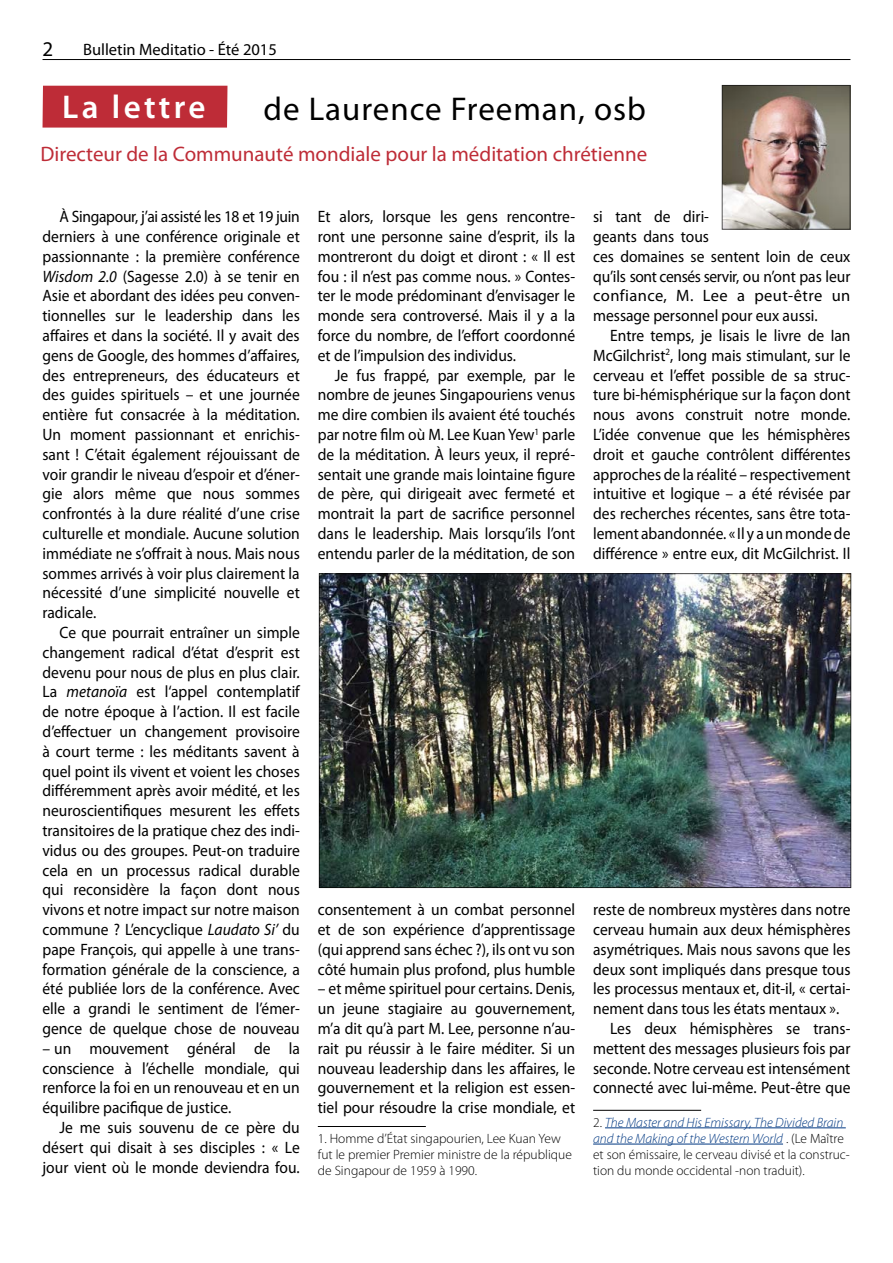
<style>
.page{position:relative;width:893px;height:1263px;background:#fff}
.page>*{position:absolute;margin:0;border:0;box-sizing:border-box;transform-origin:0 0}
.t1{font:33px "Myriad Pro";letter-spacing:.03em;color:#000}
.Capa_chamada_título{font:600 33px "Myriad Pro";letter-spacing:.1em;color:#fff}
.t2{font:21px "Myriad Pro";color:#be2c37}
.Capa_chamada_texto{font:21px "Myriad Pro";color:#000}
.t3{font:16.5px/19.8px "Myriad Pro";color:#000;text-align:justify;scale:.94 1}
.t4{font:16.5px "Myriad Pro";color:#000}
.t5{font:300 13.5px/16.2px "Myriad Pro";color:#000}
.s1{font-style:italic}
.s2{font-style:italic;color:#003882}
</style>
<div class="page">
<hr style="left:43px;top:59px;width:807px;height:1px;background:#000">
<hr style="left:318px;top:1126px;width:108px;height:1px;background:#000">
<hr style="left:593px;top:1110px;width:108px;height:1px;background:#000">
<hr style="left:605px;top:1127px;width:241px;height:1px;background:#003882">
<hr style="left:593px;top:1144px;width:190px;height:1px;background:#003882">
<div style="left:43px;top:86px;width:184px;height:42px;background:#be2c37"></div>
<img style="left:724px;top:87px;width:124px;height:141px">
<div style="left:722px;top:85px;width:128px;height:145px;border:1px solid #000"></div>
<img style="left:321px;top:575px;width:528px;height:311px">
<div style="left:319px;top:573px;width:532px;height:315px;border:1px solid #000"></div>
<p class="Capa_chamada_texto" style="left:43px;top:36px;width:12px">2</p>
<p class="t4" style="left:83px;top:40px;width:195px">Bulletin Meditatio - Été 2015</p>
<p class="Capa_chamada_título" style="left:62px;top:86px;width:145px">La lettre</p>
<p class="t1" style="left:264px;top:89px;width:384px">de Laurence Freeman, osb</p>
<p class="t2" style="left:40px;top:141px;width:608px">Directeur de la Communauté mondiale pour la méditation chrétienne</p>
<p class="t3" style="left:43px;top:206px;width:275px;text-indent:17px">À Singapour, j’ai assisté les 18 et 19 juin derniers à une conférence originale et passionnante : la première conférence <span class="s1">Wisdom 2.0</span> (Sagesse 2.0) à se tenir en Asie et abordant des idées peu conven&shy;tionnelles sur le leadership dans les affaires et dans la société. Il y avait des gens de Google, des hommes d’affaires, des entrepreneurs, des éducateurs et des guides spirituels – et une journée entière fut consacrée à la méditation.<br>Un moment passionnant et enrichis&shy;sant ! C’était également réjouissant de voir grandir le niveau d’espoir et d’éner&shy;gie alors même que nous sommes confrontés à la dure réalité d’une crise culturelle et mondiale. Aucune solution immédiate ne s’offrait à nous. Mais nous sommes arrivés à voir plus clairement la nécessité d’une simplicité nouvelle et radicale.</p>
<p class="t3" style="left:43px;top:622px;width:275px;text-indent:17px">Ce que pourrait entraîner un simple changement radical d’état d’esprit est devenu pour nous de plus en plus clair.<br>La <span class="s1">metanoïa</span> est l‘appel contemplatif de notre époque à l’action. Il est facile d’effectuer un changement provisoire à court terme : les méditants savent à quel point ils vivent et voient les choses différemment après avoir médité, et les neuroscientifiques mesurent les effets transitoires de la pratique chez des indi&shy;vidus ou des groupes. Peut-on traduire cela en un processus radical durable qui reconsidère la façon dont nous vivons et notre impact sur notre maison commune ? L’encyclique <span class="s1">Laudato Si’</span> du pape François, qui appelle à une trans&shy;formation générale de la conscience, a été publiée lors de la conférence. Avec elle a grandi le sentiment de l’émer&shy;gence de quelque chose de nouveau</p>
<p class="t3" style="left:43px;top:1038px;width:275px">– un mouvement général de la conscience à l’échelle mondiale, qui renforce la foi en un renouveau et en un équilibre pacifique de justice.</p>
<p class="t3" style="left:43px;top:1117px;width:275px;text-indent:17px">Je me suis souvenu de ce père du désert qui disait à ses disciples : « Le jour vient où le monde deviendra fou.</p>
<p class="t3" style="left:318px;top:206px;width:275px">Et alors, lorsque les gens rencontre&shy;ront une personne saine d’esprit, ils la montreront du doigt et diront : « Il est fou : il n’est pas comme nous. » Contes&shy;ter le mode prédominant d’envisager le monde sera controversé. Mais il y a la force du nombre, de l’effort coordonné et de l’impulsion des individus.</p>
<p class="t3" style="left:318px;top:365px;width:275px;text-indent:17px">Je fus frappé, par exemple, par le nombre de jeunes Singapouriens venus me dire combien ils avaient été touchés par notre film où M. Lee Kuan Yew<sup>1</sup> parle de la méditation. À leurs yeux, il repré&shy;sentait une grande mais lointaine figure de père, qui dirigeait avec fermeté et montrait la part de sacrifice personnel dans le leadership. Mais lorsqu’ils l’ont entendu parler de la méditation, de son</p>
<p class="t3" style="left:318px;top:899px;width:275px">consentement à un combat personnel et de son expérience d’apprentissage (qui apprend sans échec ?), ils ont vu son côté humain plus profond, plus humble</p>
<p class="t3" style="left:318px;top:979px;width:275px">– et même spirituel pour certains. Denis, un jeune stagiaire au gouvernement, m’a dit qu’à part M. Lee, personne n’au&shy;rait pu réussir à le faire méditer. Si un nouveau leadership dans les affaires, le gouvernement et la religion est essen&shy;tiel pour résoudre la crise mondiale, et</p>
<p class="t5" style="left:318px;top:1130px;width:256px">1. Homme d’État singapourien, Lee Kuan Yew fut le premier Premier ministre de la république de Singapour de 1959 à 1990.</p>
<p class="t3" style="left:593px;top:206px;width:275px;text-align:left">si tant de diri-<br>geants dans tous<br>ces domaines se sentent loin de ceux qu’ils sont censés servir, ou n’ont pas leur confiance, M. Lee a peut-être un message personnel pour eux aussi.</p>
<p class="t3" style="left:593px;top:325px;width:275px;text-indent:17px">Entre temps, je lisais le livre de Ian McGilchrist<sup>2</sup>, long mais stimulant, sur le cerveau et l’effet possible de sa struc&shy;ture bi-hémisphérique sur la façon dont nous avons construit notre monde.<br>L’idée convenue que les hémisphères droit et gauche contrôlent différentes approches de la réalité – respectivement intuitive et logique – a été révisée par des recherches récentes, sans être tota&shy;lement abandonnée. « Il y a un monde de différence » entre eux, dit McGilchrist. Il</p>
<p class="t3" style="left:593px;top:899px;width:275px">reste de nombreux mystères dans notre cerveau humain aux deux hémisphères asymétriques. Mais nous savons que les deux sont impliqués dans presque tous les processus mentaux et, dit-il, « certai&shy;nement dans tous les états mentaux ».</p>
<p class="t3" style="left:593px;top:1018px;width:275px;text-indent:17px">Les deux hémisphères se trans&shy;mettent des messages plusieurs fois par seconde. Notre cerveau est intensément connecté avec lui-même. Peut-être que</p>
<p class="t5" style="left:593px;top:1114px;width:258px">2. <span class="s2">The Master and His Emissary, The Divided Brain and the Making of the Western World</span> . (Le Maître et son émissaire, le cerveau divisé et la construc&shy;tion du monde occidental -non traduit).</p>
</div>
